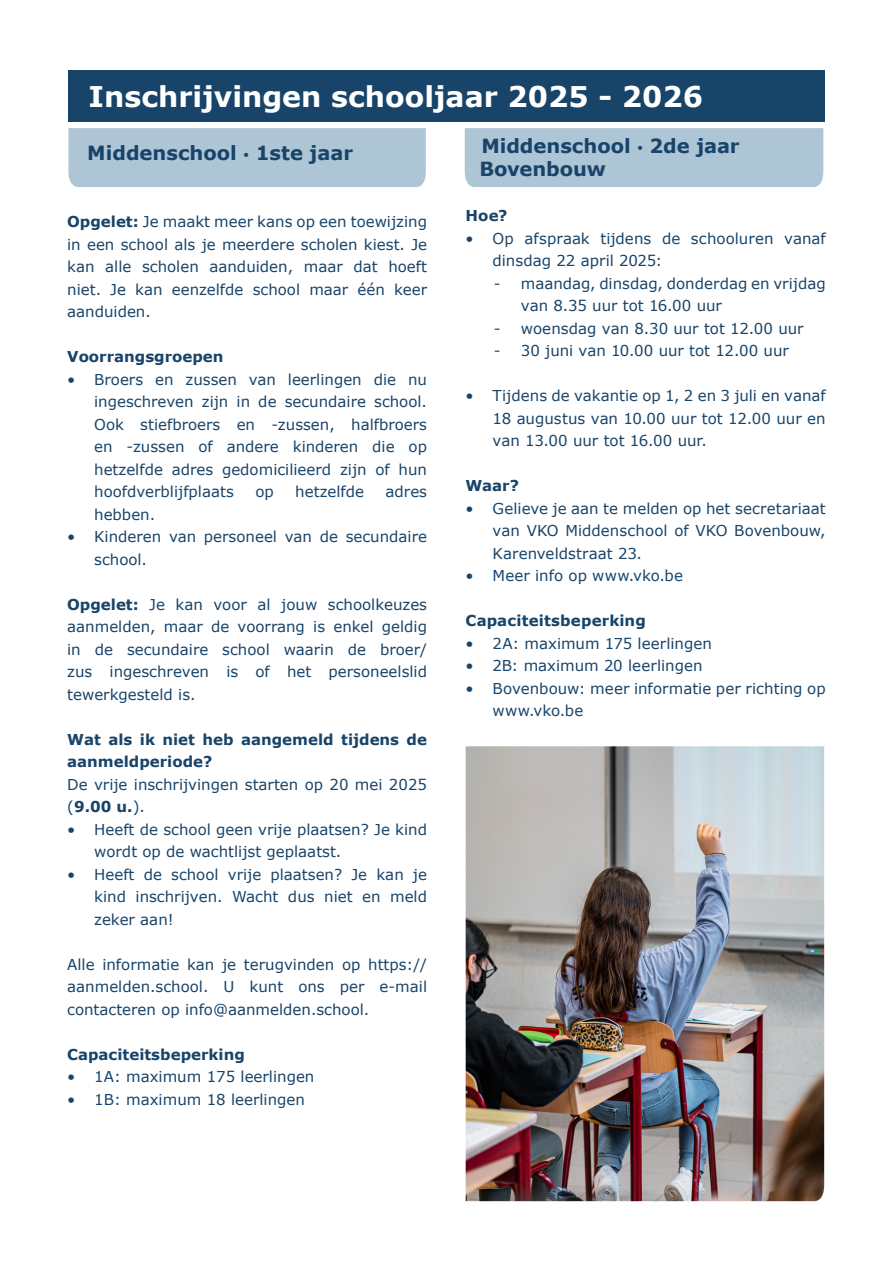
<style>
.page{position:relative;width:893px;height:1263px;background:#fff}
.page>*{position:absolute;margin:0;border:0;box-sizing:border-box;transform-origin:0 0}
.t1{font:700 28.5px "Verdana";color:#fff}
.t2{font:700 19.5px "Verdana";color:#184469}
.t3{font:15px/22.5px "Verdana";color:#184469;text-align:justify}
.t4{font:700 15px/22.5px "Verdana";color:#184469}
.s1{font-family:"Myriad Pro";font-weight:400}
.s2{font-weight:700}
</style>
<div class="page">
<div style="left:68px;top:71px;width:756px;height:51px;background:#184469"></div>
<div style="left:68px;top:128px;width:358px;height:59px;background:#aec5d6"></div>
<div style="left:465px;top:128px;width:358px;height:59px;background:#aec5d6"></div>
<img style="left:466px;top:746px;width:358px;height:455px">
<p class="t1" style="left:89px;top:77px;width:616px">Inschrijvingen schooljaar 2025 - 2026</p>
<p class="t2" style="left:87px;top:139px;width:267px">Middenschool <span class="s1">•</span> 1ste jaar</p>
<p class="t3" style="left:67px;top:210px;width:361px"><span class="s2">Opgelet:</span> Je maakt meer kans op een toewijzing in een school als je meerdere scholen kiest. Je kan alle scholen aanduiden, maar dat hoeft niet. Je kan eenzelfde school maar één keer aanduiden.</p>
<p class="t4" style="left:67px;top:345px;width:158px">Voorrangsgroepen</p>
<p class="t3" style="left:94px;top:368px;width:334px;text-indent:-27px">• Broers en zussen van leerlingen die nu ingeschreven zijn in de secundaire school.<br>Ook stiefbroers en -zussen, halfbroers en -zussen of andere kinderen die op hetzelfde adres gedomicilieerd zijn of hun hoofdverblijfplaats</p>
<p class="t3" style="left:255px;top:480px;width:20px">op</p>
<p class="t3" style="left:295px;top:480px;width:70px">hetzelfde</p>
<p class="t3" style="left:386px;top:480px;width:43px">adres</p>
<p class="t3" style="left:94px;top:503px;width:63px">hebben.</p>
<p class="t3" style="left:94px;top:525px;width:334px;text-indent:-27px">• Kinderen van personeel van de secundaire school.</p>
<p class="t3" style="left:67px;top:593px;width:361px"><span class="s2">Opgelet:</span> Je kan voor al jouw schoolkeuzes aanmelden, maar de voorrang is enkel geldig in de secundaire school waarin de broer/ zus ingeschreven is of het personeelslid tewerkgesteld is.</p>
<p class="t4" style="left:67px;top:728px;width:361px">Wat als ik niet heb aangemeld tijdens de aanmeldperiode?</p>
<p class="t3" style="left:67px;top:773px;width:361px">De vrije inschrijvingen starten op 20 mei 2025 (<span class="s2">9.00 u.</span>).</p>
<p class="t3" style="left:94px;top:818px;width:334px;text-indent:-27px">• Heeft de school geen vrije plaatsen? Je kind wordt op de wachtlijst geplaatst.</p>
<p class="t3" style="left:94px;top:863px;width:334px;text-indent:-27px">• Heeft de school vrije plaatsen? Je kan je kind inschrijven. Wacht dus niet en meld zeker aan!</p>
<p class="t3" style="left:67px;top:953px;width:361px">Alle informatie kan je terugvinden op https:// aanmelden.school. U kunt ons per e-mail contacteren op info@aanmelden.school.</p>
<p class="t4" style="left:67px;top:1043px;width:179px">Capaciteitsbeperking</p>
<p class="t3" style="left:67px;top:1065px;width:249px">• 1A: maximum 175 leerlingen</p>
<p class="t3" style="left:67px;top:1088px;width:239px">• 1B: maximum 18 leerlingen</p>
<p class="t2" style="left:482px;top:132px;width:259px">Middenschool <span class="s1">•</span> 2de jaar</p>
<p class="t2" style="left:479px;top:155px;width:128px">Bovenbouw</p>
<p class="t4" style="left:466px;top:204px;width:43px">Hoe?</p>
<p class="t3" style="left:493px;top:227px;width:335px;text-indent:-27px">• Op afspraak tijdens de schooluren vanaf dinsdag 22 april 2025:</p>
<p class="t3" style="left:521px;top:272px;width:306px;text-indent:-27px">- maandag, dinsdag, donderdag en vrijdag van 8.35 uur tot 16.00 uur</p>
<p class="t3" style="left:494px;top:317px;width:311px">- woensdag van 8.30 uur tot 12.00 uur</p>
<p class="t3" style="left:494px;top:339px;width:296px">- 30 juni van 10.00 uur tot 12.00 uur</p>
<p class="t3" style="left:493px;top:384px;width:335px;text-indent:-27px">• Tijdens de vakantie op 1, 2 en 3 juli en vanaf 18 augustus van 10.00 uur tot 12.00 uur en van 13.00 uur tot 16.00 uur.</p>
<p class="t4" style="left:466px;top:474px;width:55px">Waar?</p>
<p class="t3" style="left:493px;top:497px;width:335px;text-indent:-27px">• Gelieve je aan te melden op het secretariaat van VKO Middenschool of VKO Bovenbouw, Karenveldstraat 23.</p>
<p class="t3" style="left:466px;top:564px;width:219px">• Meer info op www.vko.be</p>
<p class="t4" style="left:466px;top:609px;width:182px">Capaciteitsbeperking</p>
<p class="t3" style="left:466px;top:632px;width:248px">• 2A: maximum 175 leerlingen</p>
<p class="t3" style="left:466px;top:654px;width:238px">• 2B: maximum 20 leerlingen</p>
<p class="t3" style="left:493px;top:677px;width:335px;text-indent:-27px">• Bovenbouw: meer informatie per richting op www.vko.be</p>
</div>
